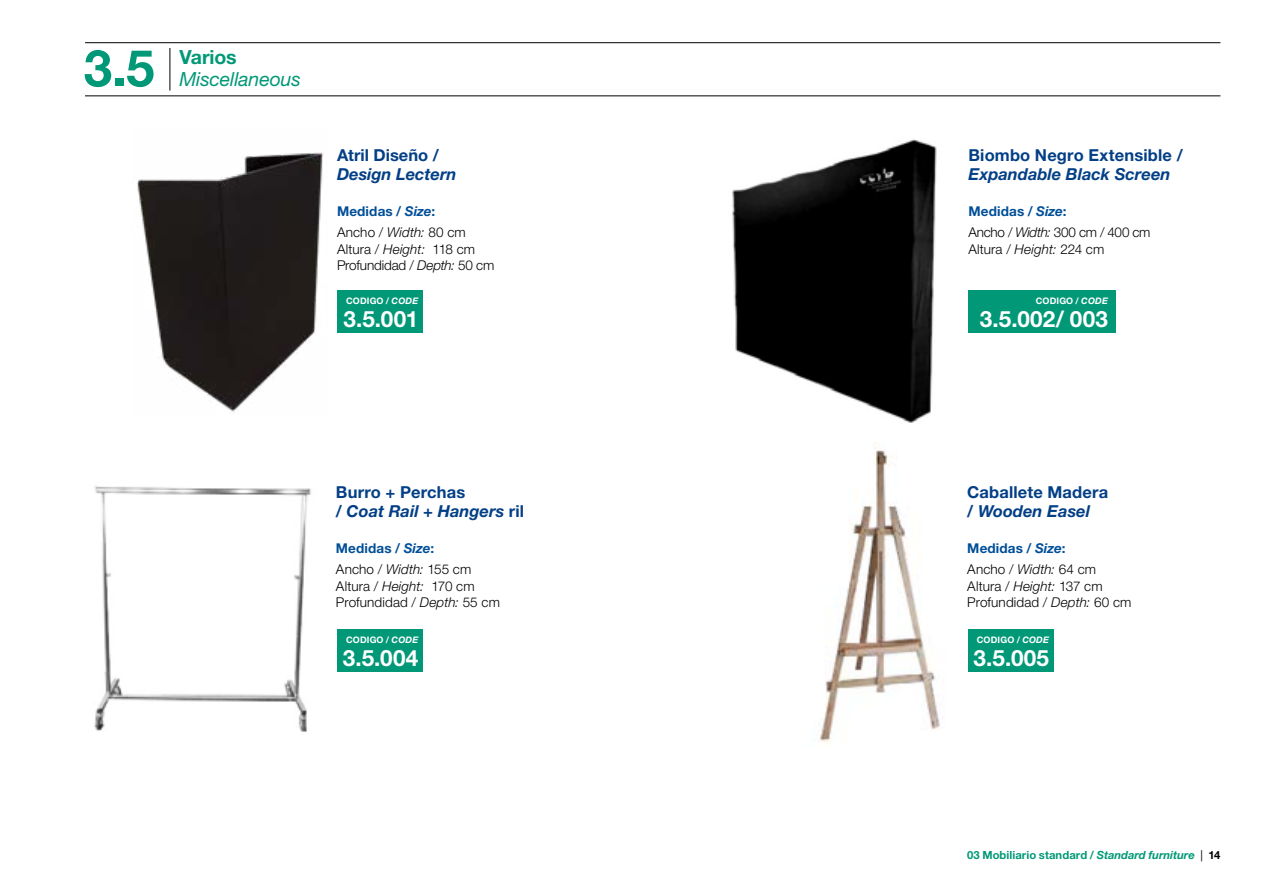
<style>
.page{position:relative;width:1263px;height:893px;background:#fff}
.page>*{position:absolute;margin:0;border:0;box-sizing:border-box;transform-origin:0 0}
.t1{font:700 51px "Helvetica Neue LT Std";color:#009877}
.t2{font:700 22.5px "Helvetica Neue LT Std";letter-spacing:.015em;color:#fff}
.t3{font:italic 19.5px "Helvetica Neue LT Std";letter-spacing:-.01em;color:#009877}
.t4{font:700 19.5px "Helvetica Neue LT Std";letter-spacing:-.005em;color:#009877}
.t5{font:700 16.5px/19.8px "Helvetica Neue LT Std";letter-spacing:.01em;color:#033f86}
.t6{font:italic 700 16.5px "Helvetica Neue LT Std";color:#033f86}
.t7{font:300 13.5px/20.7px "Helvetica Neue LT Std";letter-spacing:.005em;color:#000}
.t8{font:300 13.5px/20.7px "Helvetica Neue LT Std";letter-spacing:-.02em;color:#000}
.t9{font:700 11.25px "Helvetica Neue LT Std";letter-spacing:.005em;color:#009877}
.t10{font:700 9px "Helvetica Neue LT Std";letter-spacing:.02em;color:#fff}
.s1{font-weight:700;color:#014f98}
.s2{font-weight:700;font-style:italic;color:#014f98}
.s3{font-style:italic}
.s4{font-weight:400;color:#000}
.s5{color:#000}
</style>
<div class="page">
<img style="left:137px;top:152px;width:187px;height:260px">
<img style="left:94px;top:485px;width:217px;height:247px">
<img style="left:732px;top:139px;width:205px;height:284px">
<img style="left:818px;top:445px;width:122px;height:298px">
<hr style="left:85px;top:96px;width:1135px;height:1px;background:#000">
<hr style="left:170px;top:48px;width:1px;height:43px;background:#000">
<hr style="left:85px;top:42px;width:1135px;height:1px;background:#000">
<div style="left:338px;top:290px;width:85px;height:43px;background:#009877"></div>
<div style="left:338px;top:630px;width:85px;height:42px;background:#009877"></div>
<div style="left:968px;top:630px;width:85px;height:42px;background:#009877"></div>
<div style="left:968px;top:290px;width:148px;height:43px;background:#009877"></div>
<h1 class="t1" style="left:84px;top:37px;width:72px">3.5</h1>
<h3 class="t4" style="left:179px;top:45px;width:59px">Varios</h3>
<h3 class="t3" style="left:179px;top:68px;width:123px">Miscellaneous</h3>
<p class="t5" style="left:337px;top:144px;width:104px">Atril Diseño /</p>
<p class="t6" style="left:337px;top:164px;width:121px">Design Lectern</p>
<p class="t7" style="left:337px;top:201px;width:130px"><span class="s1">Medidas /</span> <span class="s2">Size</span><span class="s1">:<br></span>Ancho / <span class="s3">Width:</span> 80 cm</p>
<p class="t7" style="left:337px;top:240px;width:159px;line-height:16.5px">Altura / <span class="s3">Height:</span> 118 cm<br>Profundidad / <span class="s3">Depth:</span> 50 cm</p>
<p class="t10" style="left:346px;top:295px;width:74px">CODIGO / <span class="s3">CODE</span></p>
<h2 class="t2" style="left:344px;top:305px;width:76px">3.5.001</h2>
<p class="t5" style="left:336px;top:481px;width:190px">Burro + Perchas<br>/ <span class="s3">Coat Rail + Hangers</span> ril</p>
<p class="t7" style="left:336px;top:538px;width:137px"><span class="s1">Medidas /</span> <span class="s2">Size</span><span class="s1">:<br></span>Ancho / <span class="s3">Width:</span> 155 cm</p>
<p class="t7" style="left:336px;top:577px;width:166px;line-height:16.5px">Altura / <span class="s3">Height:</span> 170 cm<br>Profundidad / <span class="s3">Depth:</span> 55 cm</p>
<p class="t10" style="left:346px;top:634px;width:74px">CODIGO / <span class="s3">CODE</span></p>
<h2 class="t2" style="left:343px;top:644px;width:77px">3.5.004</h2>
<p class="t5" style="left:968px;top:144px;width:216px">Biombo Negro Extensible /</p>
<p class="t6" style="left:968px;top:164px;width:204px">Expandable Black Screen</p>
<p class="t8" style="left:968px;top:201px;width:183px"><span class="s1">Medidas /</span> <span class="s2">Size</span><span class="s1">:<br></span>Ancho / <span class="s3">Width:</span> 300 cm / 400 cm</p>
<p class="t7" style="left:968px;top:238px;width:137px">Altura / <span class="s3">Height:</span> 224 cm</p>
<p class="t10" style="left:1036px;top:295px;width:74px">CODIGO / <span class="s3">CODE</span></p>
<h2 class="t2" style="left:980px;top:305px;width:130px">3.5.002/ 003</h2>
<p class="t5" style="left:967px;top:481px;width:143px">Caballete Madera / <span class="s3">Wooden Easel</span></p>
<p class="t7" style="left:967px;top:538px;width:130px"><span class="s1">Medidas /</span> <span class="s2">Size</span><span class="s1">:<br></span>Ancho / <span class="s3">Width:</span> 64 cm</p>
<p class="t7" style="left:967px;top:577px;width:166px;line-height:16.5px">Altura / <span class="s3">Height:</span> 137 cm<br>Profundidad / <span class="s3">Depth:</span> 60 cm</p>
<p class="t10" style="left:977px;top:634px;width:74px">CODIGO / <span class="s3">CODE</span></p>
<h2 class="t2" style="left:973px;top:644px;width:77px">3.5.005</h2>
<p class="t9" style="left:967px;top:847px;width:255px">03 Mobiliario standard / <span class="s3">Standard furniture</span> <span class="s4">|</span> <span class="s5">14</span></p>
</div>
